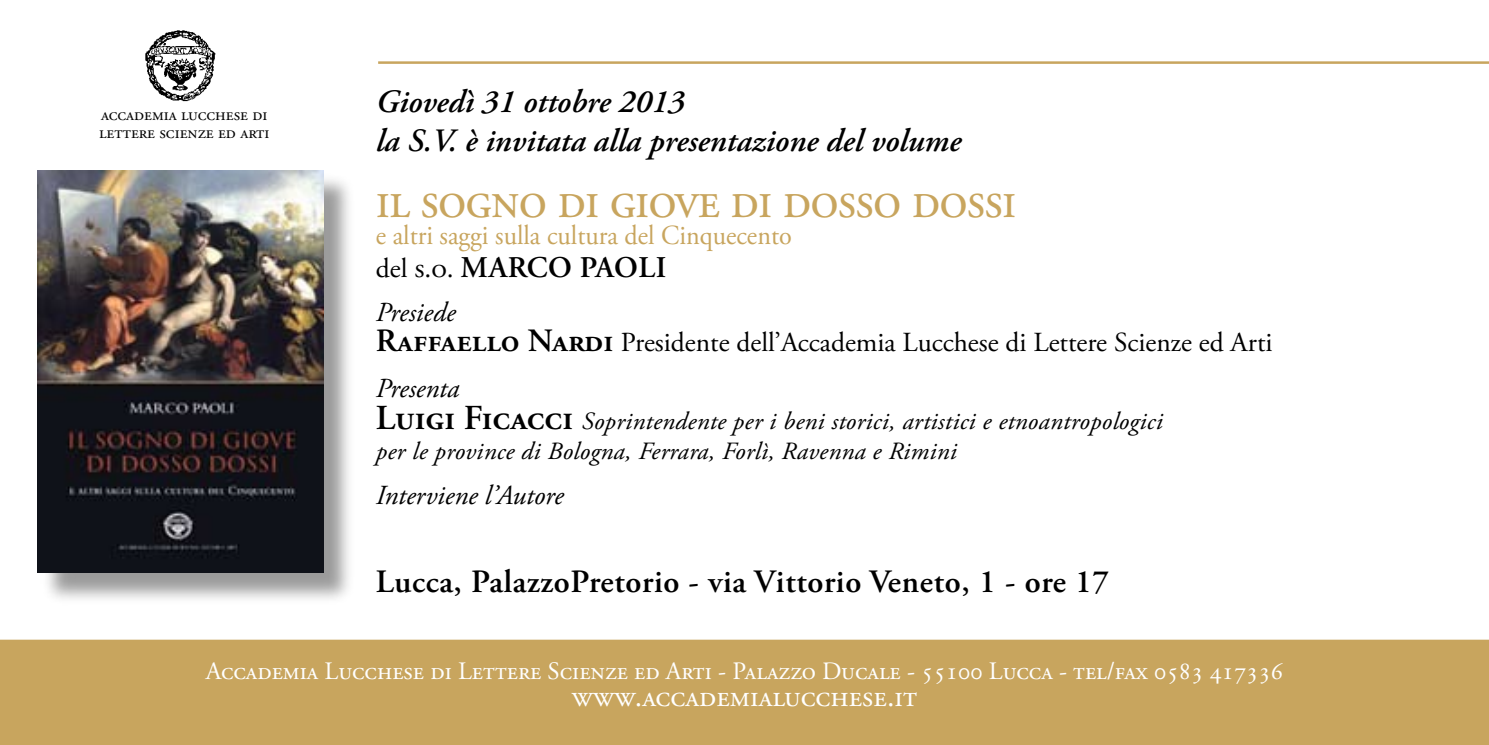
<style>
.page{position:relative;width:1489px;height:745px;background:#fff}
.page>*{position:absolute;margin:0;border:0;box-sizing:border-box;transform-origin:0 0}
.t1{font:52.5px "Adobe Garamond Pro";letter-spacing:-.02em;color:#c8a55e;scale:.95 1}
.t2{font:italic 600 32.5px/39px "Adobe Garamond Pro";color:#000}
.t3{font:600 32.5px "Adobe Garamond Pro";letter-spacing:.02em;color:#000}
.t4{font:30px "Adobe Garamond Pro";color:#fff}
.t5{font:600 30px "Adobe Garamond Pro";letter-spacing:.12em;color:#000}
.t6{font:27.5px/30px "Adobe Garamond Pro";letter-spacing:-.005em;color:#000}
.t7{font:27.5px "Adobe Garamond Pro";color:#c8a55e;scale:.95 1}
.t8{font:italic 27.5px "Adobe Garamond Pro";color:#000}
.t9{font:25px "Adobe Garamond Pro";color:#fff}
.t10{font:italic 24.75px/30px "Adobe Garamond Pro";letter-spacing:.01em;color:#000}
.t11{font:17.5px/17.5px "Adobe Garamond Pro";color:#000}
.s1{font-weight:400;font-size:27.5px}
.s2{font-style:italic}
.s3{font-weight:600;font-size:32.5px}
.s4{font-weight:600;font-style:normal;font-size:35px}
</style>
<div class="page">
<img style="left:145px;top:30px;width:71px;height:72px">
<div style="left:0;top:639px;width:1488px;height:105px;background:#c8a55e"></div>
<hr style="left:378px;top:61px;width:1110px;height:3px;background:#c8a55e">
<div style="left:40px;top:172px;width:317px;height:434px;background:#000;opacity:.4"></div>
<img style="left:38px;top:170px;width:285px;height:402px">
<p class="t11" style="left:99px;top:106px;width:172px">accademia lucchese di lettere scienze ed arti</p>
<h2 class="t2" style="left:376px;top:84px;width:587px">Giovedì 31 ottobre 2013<br>la S.V. è invitata alla presentazione del volume</h2>
<h1 class="t1" style="left:376px;top:169px;width:675px">il sogno di giove di dosso dossi</h1>
<p class="t7" style="left:376px;top:219px;width:439px">e altri saggi sulla cultura del Cinquecento</p>
<p class="t5" style="left:376px;top:250px;width:292px"><span class="s1">del s.o.</span> Marco Paoli</p>
<p class="t6" style="left:376px;top:297px;width:898px"><span class="s2">Presiede<br></span><span class="s3">Raffaello Nardi</span> Presidente dell’Accademia Lucchese di Lettere Scienze ed Arti</p>
<p class="t8" style="left:376px;top:371px;width:85px">Presenta</p>
<p class="t10" style="left:376px;top:407px;width:788px"><span class="s4">Luigi Ficacci</span> Soprintendente per i beni storici, artistici e etnoantropologici per le province di Bologna, Ferrara, Forlì, Ravenna e Rimini</p>
<p class="t8" style="left:376px;top:478px;width:189px">Interviene l’Autore</p>
<h2 class="t3" style="left:376px;top:563px;width:734px">Lucca, PalazzoPretorio - via Vittorio Veneto, 1 - ore 17</h2>
<p class="t9" style="left:206px;top:655px;width:1078px">Accademia Lucchese di Lettere Scienze ed Arti - Palazzo Ducale - 55100 Lucca - tel/fax 0583 417336</p>
<p class="t4" style="left:572px;top:678px;width:347px">www.accademialucchese.it</p>
</div>
